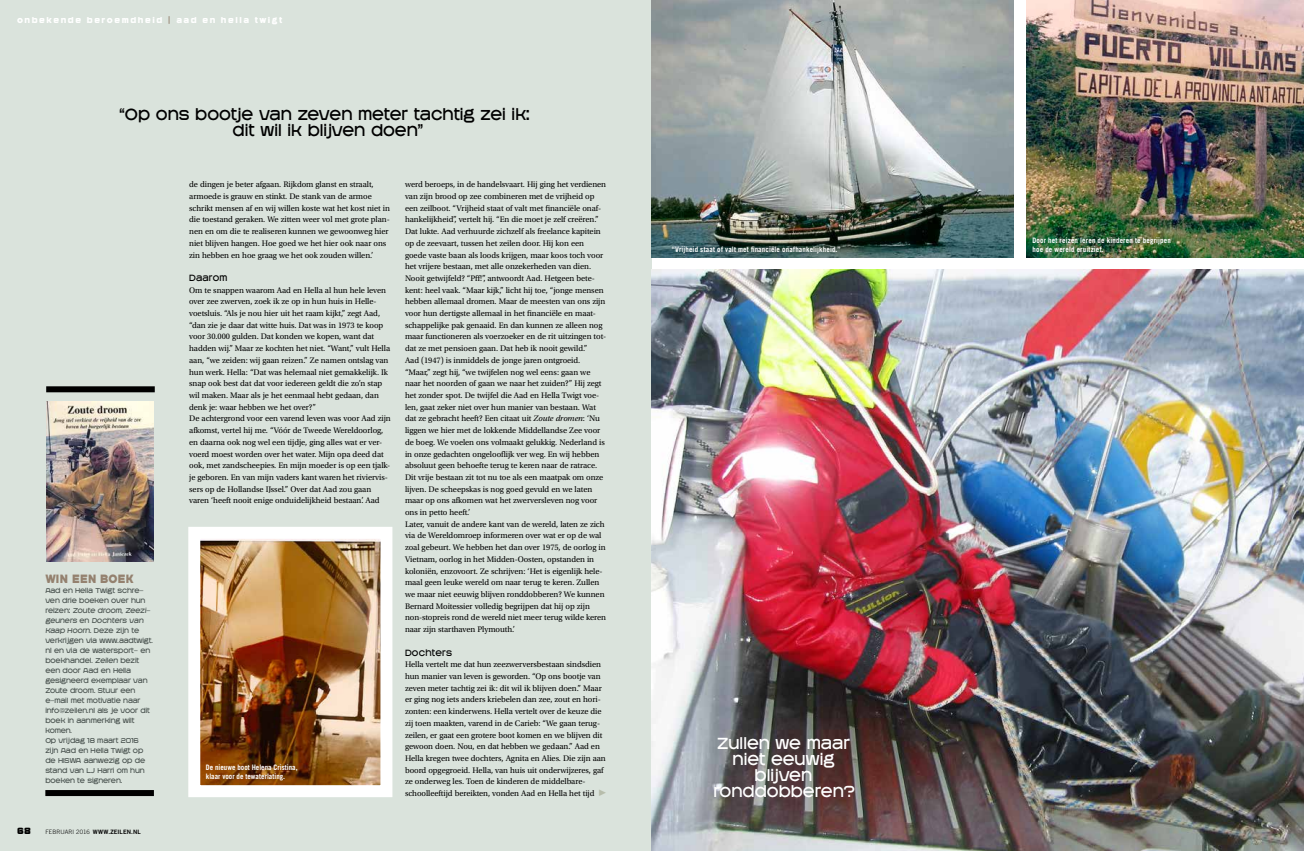
<style>
.page{position:relative;width:1304px;height:851px;background:#fff}
.page>*{position:absolute;margin:0;border:0;box-sizing:border-box;transform-origin:0 0}
.t1{font:300 16px/16px "Kursk 205";letter-spacing:-.005em;color:#000;text-align:center}
.t2{font:300 16px/16px "Kursk 205";color:#fff;text-align:center}
.t3{font:700 12px "Kursk 205";letter-spacing:.02em;color:#94816f;scale:.92 1}
.t4{font:12px "Utopia Std";color:#b7bdab}
.t5{font:300 9px "Kursk 205";letter-spacing:.025em;color:#000}
.t6{font:700 9px "Kursk 105";color:#000}
.t7{font:8.5px/11.7px "Utopia Std";letter-spacing:-.01em;color:#000}
.t8{font:700 8px "Kursk 105";letter-spacing:.195em;color:#fff}
.t9{font:700 7.5px/9px "Trade Gothic LT Std";letter-spacing:.015em;color:#fff;scale:.92 1}
.t10{font:300 7px/10px "Kursk 205";letter-spacing:-.015em;color:#49524f}
.t11{font:6px "Trade Gothic LT Std Bd 2";letter-spacing:.015em;color:#000}
.s1{color:#94816f}
.s2{font-style:italic}
.s3{font-family:"Trade Gothic LT Std";font-weight:300}
</style>
<div class="page">
<div style="left:0;top:0;width:652px;height:850px;background:#dae3dc"></div>
<img style="left:201px;top:539px;width:178px;height:245px">
<div style="left:188px;top:526px;width:204px;height:271px;border:12px solid #fff"></div>
<img style="left:652px;top:0;width:362px;height:257px">
<img style="left:1026px;top:0;width:278px;height:257px">
<img style="left:652px;top:269px;width:652px;height:581px">
<img style="left:46px;top:401px;width:108px;height:161px">
<div style="left:46px;top:386px;width:109px;height:6px;background:#000"></div>
<div style="left:45px;top:789px;width:109px;height:6px;background:#000"></div>
<p class="t8" style="left:17px;top:16px;width:267px">onbekende beroemdheid <span class="s1">|</span> aad en hella twigt</p>
<h1 class="t1" style="left:119px;top:106px;width:413px">“Op ons bootje van zeven meter tachtig zei ik: dit wil ik blijven doen”</h1>
<h2 class="t3" style="left:45px;top:572px;width:98px">WIN EEN BOEK</h2>
<p class="t10" style="left:45px;top:585px;width:109px">Aad en Hella Twigt schre&shy;ven drie boeken over hun reizen: <span class="s2">Zoute droom</span>, <span class="s2">Zeezi&shy;geuners</span> en <span class="s2">Dochters van<br>Kaap Hoorn</span>. Deze zijn te verkrijgen via www.aadtwigt. nl en via de watersport- en boekhandel. <span class="s2">Zeilen</span> bezit een door Aad en Hella gesigneerd exemplaar van<br>Zoute droom. Stuur een e-mail met motivatie naar info@zeilen.nl als je voor dit boek in aanmerking wilt komen.<br>Op vrijdag 18 maart 2016 zijn Aad en Hella Twigt op de HISWA aanwezig op de stand van LJ Harri om hun boeken te signeren.</p>
<p class="t6" style="left:17px;top:826px;width:15px">68</p>
<p class="t11" style="left:45px;top:828px;width:97px"><span class="s3">FEBRUARI 2016</span> WWW.ZEILEN.NL</p>
<p class="t7" style="left:189px;top:179px;width:202px">de dingen je beter afgaan. Rijkdom glanst en straalt, armoede is grauw en stinkt. De stank van de armoe schrikt mensen af en wij willen koste wat het kost niet in die toestand geraken. We zitten weer vol met grote plan&shy;nen en om die te realiseren kunnen we gewoonweg hier niet blijven hangen. Hoe goed we het hier ook naar ons zin hebben en hoe graag we het ook zouden willen.’</p>
<p class="t5" style="left:189px;top:273px;width:40px">Daarom</p>
<p class="t7" style="left:189px;top:284px;width:203px">Om te snappen waarom Aad en Hella al hun hele leven over zee zwerven, zoek ik ze op in hun huis in Helle&shy;voetsluis. “Als je nou hier uit het raam kijkt,” zegt Aad, “dan zie je daar dat witte huis. Dat was in 1973 te koop voor 30.000 gulden. Dat konden we kopen, want dat hadden wij.” Maar ze kochten het niet. “Want,” vult Hella aan, “we zeiden: wij gaan reizen.” Ze namen ontslag van hun werk. Hella: “Dat was helemaal niet gemakkelijk. Ik snap ook best dat dat voor iedereen geldt die zo’n stap wil maken. Maar als je het eenmaal hebt gedaan, dan denk je: waar hebben we het over?”<br>De achtergrond voor een varend leven was voor Aad zijn afkomst, vertel hij me. “Vóór de Tweede Wereldoorlog, en daarna ook nog wel een tijdje, ging alles wat er ver&shy;voerd moest worden over het water. Mijn opa deed dat ook, met zandscheepies. En mijn moeder is op een tjalk&shy;je geboren. En van mijn vaders kant waren het riviervis&shy;sers op de Hollandse IJssel.” Over dat Aad zou gaan varen ‘heeft nooit enige onduidelijkheid bestaan’. Aad</p>
<p class="t9" style="left:206px;top:762px;width:101px">De nieuwe boot Helena Cristina, klaar voor de tewaterlating.</p>
<p class="t7" style="left:405px;top:179px;width:203px">werd beroeps, in de handelsvaart. Hij ging het verdienen van zijn brood op zee combineren met de vrijheid op een zeilboot. “Vrijheid staat of valt met financiële onaf&shy;hankelijkheid”, vertelt hij. “En die moet je zelf creëren.” Dat lukte. Aad verhuurde zichzelf als freelance kapitein op de zeevaart, tussen het zeilen door. Hij kon een goede vaste baan als loods krijgen, maar koos toch voor het vrijere bestaan, met alle onzekerheden van dien.<br>Nooit getwijfeld? “Pff!”, antwoordt Aad. Hetgeen bete&shy;kent: heel vaak. “Maar kijk,” licht hij toe, “jonge mensen hebben allemaal dromen. Maar de meesten van ons zijn voor hun dertigste allemaal in het financiële en maat&shy;schappelijke pak genaaid. En dan kunnen ze alleen nog maar functioneren als voerzoeker en de rit uitzingen tot&shy;dat ze met pensioen gaan. Dat heb ik nooit gewild.”<br>Aad (1947) is inmiddels de jonge jaren ontgroeid. “Maar,” zegt hij, “we twijfelen nog wel eens: gaan we naar het noorden of gaan we naar het zuiden?” Hij zegt het zonder spot. De twijfel die Aad en Hella Twigt voe&shy;len, gaat zeker niet over hun manier van bestaan. Wat dat ze gebracht heeft? Een citaat uit <span class="s2">Zoute dromen</span>: ‘Nu liggen we hier met de lokkende Middellandse Zee voor de boeg. We voelen ons volmaakt gelukkig. Nederland is in onze gedachten ongelooflijk ver weg. En wij hebben absoluut geen behoefte terug te keren naar de ratrace.<br>Dit vrije bestaan zit tot nu toe als een maatpak om onze lijven. De scheepskas is nog goed gevuld en we laten maar op ons afkomen wat het zwerversleven nog voor ons in petto heeft.’<br>Later, vanuit de andere kant van de wereld, laten ze zich via de Wereldomroep informeren over wat er op de wal zoal gebeurt. We hebben het dan over 1975, de oorlog in Vietnam, oorlog in het Midden-Oosten, opstanden in koloniën, enzovoort. Ze schrijven: ‘Het is eigenlijk hele&shy;maal geen leuke wereld om naar terug te keren. Zullen we maar niet eeuwig blijven ronddobberen? We kunnen Bernard Moitessier volledig begrijpen dat hij op zijn non-stopreis rond de wereld niet meer terug wilde keren naar zijn starthaven Plymouth.’</p>
<p class="t5" style="left:405px;top:647px;width:49px">Dochters</p>
<p class="t7" style="left:405px;top:658px;width:202px">Hella vertelt me dat hun zeezwerversbestaan sindsdien hun manier van leven is geworden. “Op ons bootje van zeven meter tachtig zei ik: dit wil ik blijven doen.” Maar er ging nog iets anders kriebelen dan zee, zout en hori&shy;zonten: een kinderwens. Hella vertelt over de keuze die zij toen maakten, varend in de Carieb: “We gaan terug&shy;zeilen, er gaat een grotere boot komen en we blijven dit gewoon doen. Nou, en dat hebben we gedaan.” Aad en Hella kregen twee dochters, Agnita en Alies. Die zijn aan boord opgegroeid. Hella, van huis uit onderwijzeres, gaf ze onderweg les. Toen de kinderen de middelbare&shy;schoolleeftijd bereikten, vonden Aad en Hella het tijd</p>
<h2 class="t4" style="left:598px;top:785px;width:10px">▶</h2>
<p class="t9" style="left:672px;top:244px;width:185px">“Vrijheid staat of valt met financiële onafhankelijkheid.”</p>
<h1 class="t2" style="left:713px;top:735px;width:143px">Zullen we maar niet eeuwig blijven ronddobberen?</h1>
<p class="t9" style="left:1032px;top:235px;width:152px">Door het reizen leren de kinderen te begrijpen hoe de wereld eruitziet.</p>
</div>
